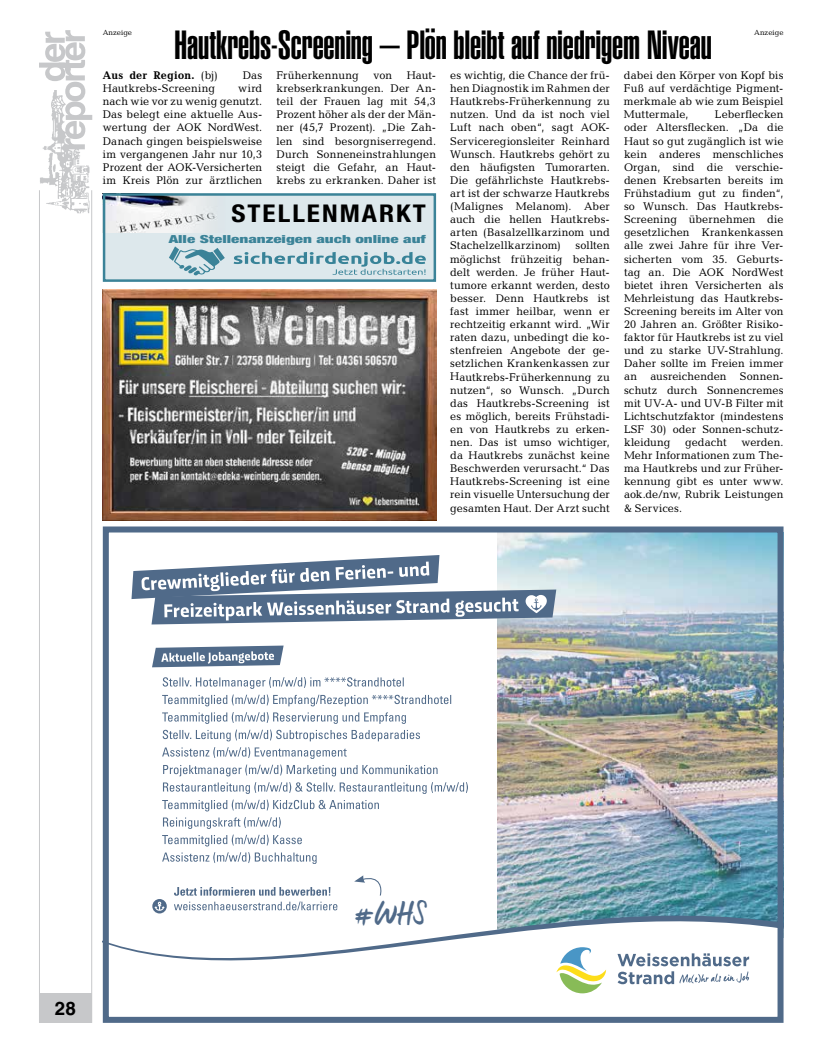
<style>
.page{position:relative;width:819px;height:1053px;background:#fff}
.page>*{position:absolute;margin:0;border:0;box-sizing:border-box;transform-origin:0 0}
.t1{font:40px "Helvetica LT Std Ultra Comp";letter-spacing:-.005em;color:#000}
.t2{font:31.62px "Manus";color:#506a89}
.t3{font:700 condensed 24.5px "Helvetica Neue";letter-spacing:.075em;color:#000;scale:1.11 1}
.t4{font:700 18.75px "Helvetica LT Std";color:#000}
.t5{font:11.25px/13.1px "Candida Std";letter-spacing:.015em;color:#000;text-align:justify}
.t6{font:700 11.25px "Candida Std";letter-spacing:.015em;color:#000}
.t7{font:900 condensed 11.12px "Helvetica Neue";color:#3b8398;scale:1.54 1}
.t8{font:7.5px "Candida Std";color:#000}
.s1{font-weight:400}
</style>
<div class="page">
<div style="left:39px;top:993px;width:53px;height:29px;background:#c7c8ca"></div>
<hr style="left:91px;top:190px;width:1px;height:832px;background:#c7c8ca">
<hr style="left:39px;top:190px;width:1px;height:832px;background:#c7c8ca">
<img style="left:39px;top:149px;width:51px;height:65px">
<svg style="left:39px;top:30px;width:53px;height:119px"></svg>
<img style="left:498px;top:533px;width:278px;height:341px">
<svg style="left:162px;top:852px;width:154px;height:11px"></svg>
<svg style="left:162px;top:834px;width:140px;height:12px"></svg>
<svg style="left:163px;top:817px;width:118px;height:11px"></svg>
<svg style="left:162px;top:799px;width:217px;height:12px"></svg>
<svg style="left:163px;top:782px;width:305px;height:11px"></svg>
<svg style="left:163px;top:764px;width:274px;height:12px"></svg>
<svg style="left:162px;top:747px;width:185px;height:11px"></svg>
<svg style="left:163px;top:729px;width:257px;height:12px"></svg>
<svg style="left:162px;top:712px;width:244px;height:11px"></svg>
<svg style="left:162px;top:694px;width:289px;height:12px"></svg>
<svg style="left:163px;top:677px;width:241px;height:11px"></svg>
<svg style="left:152px;top:645px;width:131px;height:22px"></svg>
<svg style="left:131px;top:555px;width:425px;height:69px"></svg>
<svg style="left:110px;top:874px;width:666px;height:120px"></svg>
<div style="left:103px;top:526px;width:680px;height:496px;border:6px solid #506a89"></div>
<img style="left:103px;top:290px;width:333px;height:230px">
<div style="left:104px;top:194px;width:331px;height:86px;background:#dde8ec"></div>
<img style="left:106px;top:196px;width:110px;height:36px">
<div style="left:103px;top:193px;width:333px;height:89px;border:2px solid #3b8398"></div>
<svg style="left:234px;top:252px;width:192px;height:23px"></svg>
<svg style="left:169px;top:246px;width:56px;height:29px"></svg>
<p class="t1" style="left:174px;top:22px;width:539px">Hautkrebs-Screening – Plön bleibt auf niedrigem Niveau</p>
<p class="t6" style="left:103px;top:69px;width:117px">Aus der Region. <span class="s1">(bj)</span></p>
<p class="t5" style="left:243px;top:69px;width:21px">Das</p>
<p class="t5" style="left:103px;top:82px;width:114px">Hautkrebs-Screening</p>
<p class="t8" style="left:103px;top:28px;width:31px">Anzeige</p>
<p class="t8" style="left:754px;top:28px;width:31px">Anzeige</p>
<p class="t5" style="left:624px;top:69px;width:161px">dabei den Körper von Kopf bis Fuß auf verdächtige Pigment&shy;merkmale ab wie zum Beispiel Muttermale,</p>
<p class="t5" style="left:276px;top:69px;width:84px">Früherkennung</p>
<p class="t5" style="left:373px;top:69px;width:20px">von</p>
<p class="t5" style="left:276px;top:69px;width:161px;text-indent:130px">Haut&shy;krebserkrankungen. Der An&shy;teil der Frauen lag mit 54,3<br>Prozent höher als der der Män&shy;ner (45,7 Prozent). „Die Zah&shy;len sind besorgniserregend.<br>Durch Sonneneinstrahlungen steigt die Gefahr, an Haut&shy;krebs zu erkranken. Daher ist</p>
<p class="t5" style="left:450px;top:69px;width:161px">es wichtig, die Chance der frü&shy;hen Diagnostik im Rahmen der Hautkrebs-Früherkennung zu nutzen. Und da ist noch viel Luft nach oben“, sagt AOK-Serviceregionsleiter Reinhard Wunsch. Hautkrebs gehört zu den häufigsten Tumorarten.<br>Die gefährlichste Hautkrebs&shy;art ist der schwarze Hautkrebs (Malignes Melanom). Aber auch die hellen Hautkrebs&shy;arten (Basalzellkarzinom und Stachelzellkarzinom)</p>
<p class="t5" style="left:103px;top:82px;width:161px;text-indent:135px">wird nach wie vor zu wenig genutzt.<br>Das belegt eine aktuelle Aus&shy;wertung der AOK NordWest.<br>Danach gingen beispielsweise im vergangenen Jahr nur 10,3<br>Prozent der AOK-Versicherten im Kreis Plön zur ärztlichen</p>
<p class="t5" style="left:624px;top:108px;width:161px;text-indent:91px">Leberflecken oder Altersflecken. „Da die Haut so gut zugänglich ist wie kein anderes menschliches Organ, sind die verschie&shy;denen Krebsarten bereits im Frühstadium gut zu finden“, so Wunsch. Das Hautkrebs-Screening übernehmen die gesetzlichen Krankenkassen alle zwei Jahre für ihre Ver&shy;sicherten vom 35. Geburts&shy;tag an. Die AOK NordWest bietet ihren Versicherten als Mehrleistung das Hautkrebs-Screening bereits im Alter von 20 Jahren an. Größter Risiko&shy;faktor für Hautkrebs ist zu viel und zu starke UV-Strahlung.<br>Daher sollte im Freien immer an ausreichenden Sonnen&shy;schutz durch Sonnencremes mit UV-A- und UV-B Filter mit Lichtschutzfaktor (mindestens LSF 30) oder Sonnen-schutz&shy;kleidung</p>
<p class="t3" style="left:231px;top:199px;width:177px">STELLENMARKT</p>
<p class="t7" style="left:169px;top:232px;width:168px">Alle Stellenanzeigen auch online auf</p>
<p class="t5" style="left:450px;top:239px;width:161px;text-indent:125px">sollten möglichst frühzeitig behan&shy;delt werden. Je früher Haut&shy;tumore erkannt werden, desto besser. Denn Hautkrebs ist fast immer heilbar, wenn er rechtzeitig erkannt wird. „Wir raten dazu, unbedingt die ko&shy;stenfreien Angebote der ge&shy;setzlichen Krankenkassen zur Hautkrebs-Früherkennung zu nutzen“, so Wunsch. „Durch das Hautkrebs-Screening ist es möglich, bereits Frühstadi&shy;en von Hautkrebs zu erken&shy;nen. Das ist umso wichtiger, da Hautkrebs zunächst keine Beschwerden verursacht.“ Das Hautkrebs-Screening ist eine rein visuelle Untersuchung der gesamten Haut. Der Arzt sucht</p>
<p class="t5" style="left:624px;top:435px;width:161px;text-indent:117px">werden.<br>Mehr Informationen zum The&shy;ma Hautkrebs und zur Früher&shy;kennung gibt es unter www. aok.de/nw, Rubrik Leistungen &amp; Services.</p>
<p class="t5" style="left:685px;top:435px;width:43px">gedacht</p>
<p class="t4" style="left:55px;top:996px;width:22px">28</p>
<p class="t2" style="left:354px;top:894px;width:73px">#WHS</p>
</div>
